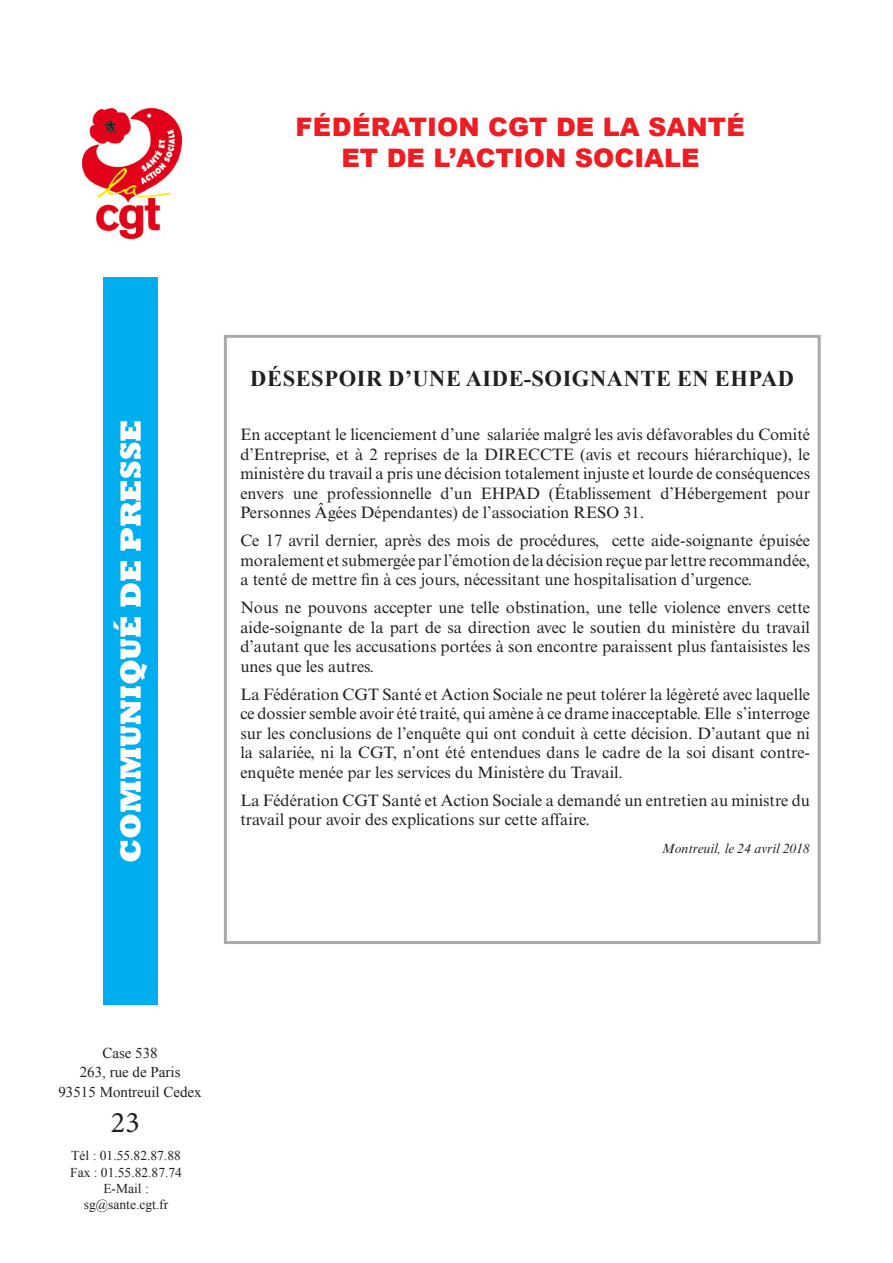
<style>
.page{position:relative;width:893px;height:1263px;background:#fff}
.page>*{position:absolute;margin:0;border:0;box-sizing:border-box;transform-origin:0 0}
.t1{font:800 30px "Rockwell";color:#fff}
.t2{font:30px "Minion Pro";color:#231f20}
.t3{font:900 25.5px "Arial";color:#ee1d23}
.titre{font:700 22.5px "Times New Roman";letter-spacing:.025em;color:#231f20}
.txt_courant{font:16.5px/19.5px "Times New Roman MT Std";color:#231f20;text-align:justify}
.t4{font:15px "Times New Roman";color:#231f20}
.t5{font:13.5px "Times New Roman";color:#231f20}
.txt_courant-2{font:italic 13.5px "Times New Roman MT Std";color:#231f20}
</style>
<div class="page">
<img style="left:81px;top:107px;width:102px;height:133px">
<div style="left:103px;top:277px;width:55px;height:728px;background:#00aeef"></div>
<div style="left:224px;top:335px;width:597px;height:609px;border:3px solid #a8a9ad"></div>
<p class="t3" style="left:295px;top:108px;width:451px">FÉDÉRATION CGT DE LA SANTÉ</p>
<p class="t3" style="left:341px;top:140px;width:360px">ET DE L’ACTION SOCIALE</p>
<p class="titre" style="left:250px;top:363px;width:545px">DÉSESPOIR D’UNE AIDE-SOIGNANTE EN EHPAD</p>
<p class="t1" style="left:113px;top:863px;width:445px;rotate:-90deg">COMMUNIQUÉ DE PRESSE</p>
<p class="txt_courant" style="left:240px;top:425px;width:571px">En acceptant le licenciement d’une salariée malgré les avis défavorables du Comité d’Entreprise, et à 2 reprises de la DIRECCTE (avis et recours hiérarchique), le ministère du travail a pris une décision totalement injuste et lourde de conséquences envers une professionnelle d’un EHPAD (Établissement d’Hébergement pour Personnes Âgées Dépendantes) de l’association RESO 31.</p>
<p class="txt_courant" style="left:240px;top:531px;width:571px">Ce 17 avril dernier, après des mois de procédures, cette aide-soignante épuisée moralement et submergée par l’émotion de la décision reçue par lettre recommandée, a tenté de mettre fin à ces jours, nécessitant une hospitalisation d’urgence.</p>
<p class="txt_courant" style="left:240px;top:598px;width:571px">Nous ne pouvons accepter une telle obstination, une telle violence envers cette aide-soignante de la part de sa direction avec le soutien du ministère du travail d’autant que les accusations portées à son encontre paraissent plus fantaisistes les unes que les autres.</p>
<p class="txt_courant" style="left:240px;top:684px;width:571px">La Fédération CGT Santé et Action Sociale ne peut tolérer la légèreté avec laquelle ce dossier semble avoir été traité, qui amène à ce drame inacceptable. Elle s’interroge sur les conclusions de l’enquête qui ont conduit à cette décision. D’autant que ni la salariée, ni la CGT, n’ont été entendues dans le cadre de la soi disant contre&shy;enquête menée par les services du Ministère du Travail.</p>
<p class="txt_courant" style="left:240px;top:790px;width:571px">La Fédération CGT Santé et Action Sociale a demandé un entretien au ministre du travail pour avoir des explications sur cette affaire.</p>
<p class="txt_courant-2" style="left:661px;top:841px;width:150px">Montreuil, le 24 avril 2018</p>
<p class="t4" style="left:102px;top:1042px;width:57px">Case 538</p>
<p class="t4" style="left:80px;top:1061px;width:102px">263, rue de Paris</p>
<p class="t4" style="left:58px;top:1081px;width:145px">93515 Montreuil Cedex</p>
<p class="t2" style="left:111px;top:1102px;width:31px">23</p>
<p class="t5" style="left:71px;top:1146px;width:111px">Tél : 01.55.82.87.88</p>
<p class="t5" style="left:70px;top:1162px;width:113px">Fax : 01.55.82.87.74</p>
<p class="t5" style="left:103px;top:1179px;width:47px">E-Mail :</p>
<p class="t5" style="left:84px;top:1195px;width:86px">sg@sante.cgt.fr</p>
</div>
